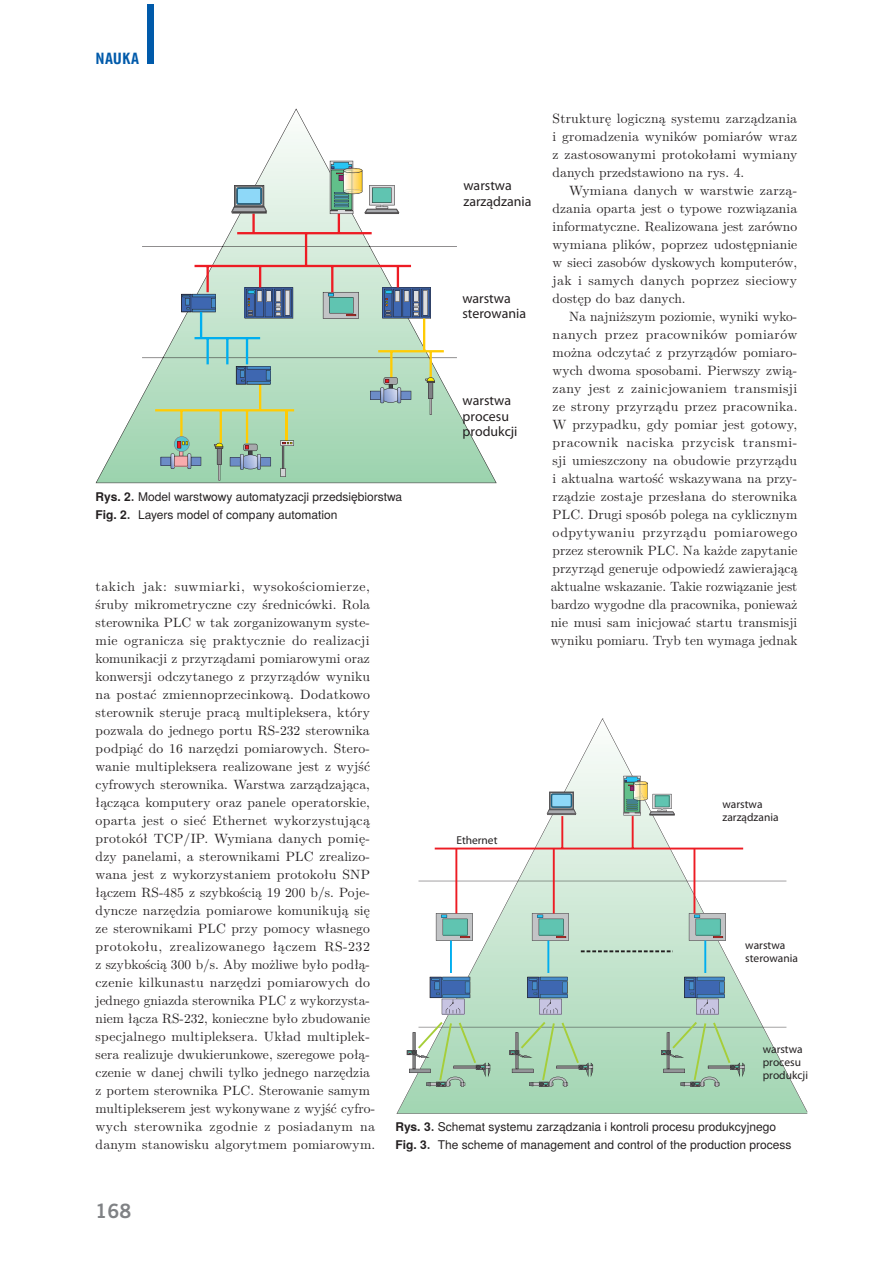
<style>
.page{position:relative;width:893px;height:1263px;background:#fff}
.page>*{position:absolute;margin:0;border:0;box-sizing:border-box;transform-origin:0 0}
.t1{font:700 18px "News Goth PL";color:#808285}
.t2{font:700 14.1px "News Goth Cn PL";letter-spacing:.005em;color:#005aaa;scale:1.18 1}
.t3{font:700 13.95px/15.5px "Arial";color:#231f20}
.t4{font:13.5px/18px "LM Roman 10";letter-spacing:.01em;color:#231f20;text-align:justify}
.t5{font:12px/18px "Te X Gyre Heros";color:#231f20}
.t6{font:700 11.4px/12.8px "Arial";color:#231f20}
.s1{font-weight:700}
.s2{font-family:"LM Roman 10";font-weight:700}
</style>
<div class="page">
<div style="left:147px;top:4px;width:7px;height:60px;background:#005aaa"></div>
<svg style="left:396px;top:718px;width:411px;height:396px"></svg>
<hr style="left:632px;top:816px;width:2px;height:33px;background:#ed1c24">
<hr style="left:561px;top:816px;width:2px;height:33px;background:#ed1c24">
<hr style="left:435px;top:848px;width:308px;height:2px;background:#ed1c24">
<svg style="left:436px;top:913px;width:37px;height:28px"></svg>
<svg style="left:532px;top:913px;width:37px;height:28px"></svg>
<svg style="left:689px;top:913px;width:37px;height:28px"></svg>
<hr style="left:418px;top:1027px;width:368px;height:1px;background:#231f20">
<hr style="left:418px;top:881px;width:368px;height:1px;background:#231f20">
<svg style="left:581px;top:950px;width:92px;height:2px"></svg>
<hr style="left:693px;top:849px;width:2px;height:64px;background:#ed1c24">
<hr style="left:553px;top:849px;width:2px;height:64px;background:#ed1c24">
<hr style="left:455px;top:849px;width:2px;height:64px;background:#ed1c24">
<hr style="left:704px;top:941px;width:2px;height:32px;background:#00aeef">
<hr style="left:547px;top:941px;width:2px;height:32px;background:#00aeef">
<hr style="left:450px;top:941px;width:2px;height:32px;background:#00aeef">
<svg style="left:623px;top:776px;width:52px;height:40px"></svg>
<svg style="left:547px;top:792px;width:29px;height:23px"></svg>
<svg style="left:684px;top:977px;width:40px;height:37px"></svg>
<svg style="left:430px;top:977px;width:40px;height:37px"></svg>
<svg style="left:527px;top:977px;width:40px;height:37px"></svg>
<svg style="left:509px;top:1022px;width:84px;height:65px;background:#a6ccac"></svg>
<svg style="left:407px;top:1022px;width:83px;height:65px"></svg>
<svg style="left:661px;top:1022px;width:83px;height:65px;background:#a6ccac"></svg>
<svg style="left:96px;top:108px;width:401px;height:375px"></svg>
<svg style="left:245px;top:287px;width:48px;height:32px;background:#576e96"></svg>
<svg style="left:181px;top:294px;width:35px;height:18px"></svg>
<svg style="left:382px;top:287px;width:49px;height:32px;background:#576d95"></svg>
<svg style="left:323px;top:292px;width:36px;height:27px"></svg>
<hr style="left:252px;top:214px;width:3px;height:19px;background:#ed1c24">
<hr style="left:237px;top:232px;width:135px;height:2px;background:#ed1c24">
<hr style="left:305px;top:233px;width:2px;height:33px;background:#ed1c24">
<hr style="left:397px;top:266px;width:2px;height:21px;background:#ed1c24">
<hr style="left:331px;top:266px;width:2px;height:26px;background:#ed1c24">
<hr style="left:259px;top:266px;width:2px;height:21px;background:#ed1c24">
<hr style="left:206px;top:266px;width:3px;height:26px;background:#ed1c24">
<hr style="left:195px;top:265px;width:216px;height:2px;background:#ed1c24">
<hr style="left:246px;top:338px;width:2px;height:26px;background:#00aeef">
<hr style="left:226px;top:338px;width:2px;height:26px;background:#00aeef">
<hr style="left:206px;top:338px;width:3px;height:26px;background:#00aeef">
<hr style="left:200px;top:312px;width:2px;height:26px;background:#00aeef">
<hr style="left:195px;top:337px;width:65px;height:2px;background:#00aeef">
<hr style="left:429px;top:351px;width:3px;height:27px;background:#ffcb04">
<hr style="left:390px;top:351px;width:2px;height:27px;background:#ffcb04">
<hr style="left:423px;top:318px;width:2px;height:33px;background:#ffcb04">
<hr style="left:378px;top:350px;width:66px;height:2px;background:#ffcb04">
<svg style="left:330px;top:161px;width:69px;height:72px"></svg>
<svg style="left:231px;top:185px;width:36px;height:28px"></svg>
<hr style="left:246px;top:410px;width:2px;height:33px;background:#ffcb04">
<hr style="left:220px;top:410px;width:2px;height:33px;background:#ffcb04">
<hr style="left:180px;top:410px;width:3px;height:27px;background:#ffcb04">
<hr style="left:259px;top:384px;width:2px;height:26px;background:#ffcb04">
<hr style="left:155px;top:409px;width:139px;height:2px;background:#ffcb04">
<svg style="left:236px;top:366px;width:34px;height:18px"></svg>
<svg style="left:230px;top:444px;width:41px;height:26px"></svg>
<svg style="left:161px;top:436px;width:40px;height:33px"></svg>
<svg style="left:214px;top:443px;width:9px;height:38px"></svg>
<hr style="left:285px;top:410px;width:2px;height:31px;background:#ffcb04">
<svg style="left:280px;top:440px;width:14px;height:37px"></svg>
<svg style="left:370px;top:377px;width:41px;height:26px"></svg>
<svg style="left:425px;top:377px;width:10px;height:38px"></svg>
<p class="t2" style="left:96px;top:52px;width:38px">NAUKA</p>
<p class="t4" style="left:553px;top:111px;width:246px">Strukturę logiczną systemu zarządzania i gromadzenia wyników pomiarów wraz z zastosowanymi protokołami wymiany danych przedstawiono na rys. 4.</p>
<p class="t4" style="left:553px;top:183px;width:246px;text-indent:16px">Wymiana danych w warstwie zarzą&shy;dzania oparta jest o typowe rozwiązania informatyczne. Realizowana jest zarówno wymiana plików, poprzez udostępnianie w sieci zasobów dyskowych komputerów, jak i samych danych poprzez sieciowy dostęp do baz danych.</p>
<p class="t4" style="left:551px;top:309px;width:248px;text-indent:18px">Na najniższym poziomie, wyniki wyko&shy;nanych przez pracowników pomiarów można odczytać z przyrządów pomiaro&shy;wych dwoma sposobami. Pierwszy zwią&shy;zany jest z zainicjowaniem transmisji ze strony przyrządu przez pracownika.<br>W przypadku, gdy pomiar jest gotowy, pracownik naciska przycisk transmi&shy;sji umieszczony na obudowie przyrządu i aktualna wartość wskazywana na przy&shy;rządzie zostaje przesłana do sterownika PLC. Drugi sposób polega na cyklicznym odpytywaniu przyrządu pomiarowego przez sterownik PLC. Na każde zapytanie przyrząd generuje odpowiedź zawierającą aktualne wskazanie. Takie rozwiązanie jest bardzo wygodne dla pracownika, ponieważ nie musi sam inicjować startu transmisji wyniku pomiaru. Tryb ten wymaga jednak</p>
<p class="t3" style="left:463px;top:179px;width:69px">warstwa zarządzania</p>
<p class="t3" style="left:462px;top:291px;width:65px">warstwa sterowania</p>
<p class="t3" style="left:463px;top:394px;width:56px">warstwa procesu produkcji</p>
<p class="t5" style="left:96px;top:489px;width:308px"><span class="s1">Rys. 2</span><span class="s2">.</span> Model warstwowy automatyzacji przedsiębiorstwa<br><span class="s1">Fig. 2</span><span class="s2">.</span> Layers model of company automation</p>
<p class="t4" style="left:96px;top:579px;width:281px;text-align:left">takich jak: suwmiarki, wysokościomierze, śruby mikrometryczne czy średnicówki. Rola sterownika PLC w tak zorganizowanym syste&shy;mie ogranicza się praktycznie do realizacji komunikacji z przyrządami pomiarowymi oraz konwersji odczytanego z przyrządów wyniku na postać zmiennoprzecinkową. Dodatkowo sterownik steruje pracą multipleksera, który pozwala do jednego portu RS-232 sterownika podpiąć do 16 narzędzi pomiarowych. Stero&shy;wanie multipleksera realizowane jest z wyjść cyfrowych sterownika. Warstwa zarządzająca, łącząca komputery oraz panele operatorskie, oparta jest o sieć Ethernet wykorzystującą protokół TCP/IP. Wymiana danych pomię&shy;dzy panelami, a sterownikami PLC zrealizo&shy;wana jest z wykorzystaniem protokołu SNP łączem RS-485 z szybkością 19 200 b/s. Poje&shy;dyncze narzędzia pomiarowe komunikują się ze sterownikami PLC przy pomocy własnego protokołu, zrealizowanego łączem RS-232 z szybkością 300 b/s. Aby możliwe było podłą&shy;czenie kilkunastu narzędzi pomiarowych do jednego gniazda sterownika PLC z wykorzysta&shy;niem łącza RS-232, konieczne było zbudowanie specjalnego multipleksera. Układ multiplek&shy;sera realizuje dwukierunkowe, szeregowe połą&shy;czenie w danej chwili tylko jednego narzędzia z portem sterownika PLC. Sterowanie samym multiplekserem jest wykonywane z wyjść cyfro&shy;wych sterownika zgodnie z posiadanym na danym stanowisku algorytmem pomiarowym.</p>
<p class="t6" style="left:722px;top:798px;width:58px">warstwa zarządzania</p>
<p class="t6" style="left:456px;top:835px;width:43px">Ethernet</p>
<p class="t6" style="left:745px;top:940px;width:54px">warstwa sterowania</p>
<p class="t6" style="left:763px;top:1044px;width:47px">warstwa procesu produkcji</p>
<p class="t5" style="left:395px;top:1119px;width:397px"><span class="s1">Rys. 3</span><span class="s2">.</span> Schemat systemu zarządzania i kontroli procesu produkcyjnego<br><span class="s1">Fig. 3</span><span class="s2">.</span> The scheme of management and control of the production process</p>
<h1 class="t1" style="left:96px;top:1203px;width:37px">168</h1>
</div>
